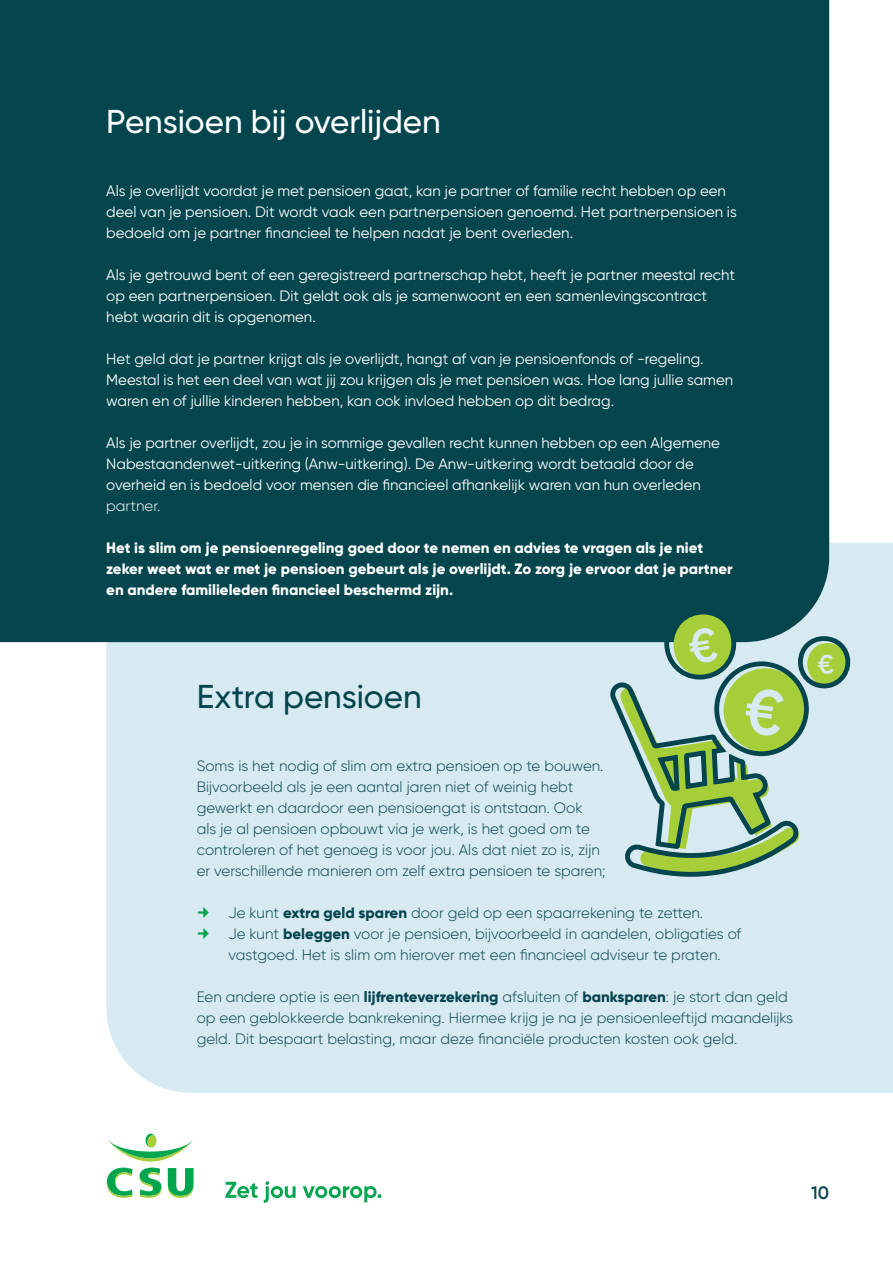
<style>
.page{position:relative;width:893px;height:1263px;background:#fff}
.page>*{position:absolute;margin:0;border:0;box-sizing:border-box;transform-origin:0 0}
.Platte_tekst{font:500 33px "Gilroy";letter-spacing:-.005em;color:#fff}
.Tussenkop{font:500 33px "Gilroy";color:#04454e}
.t1{font:600 18px "Gilroy";color:#04454e}
.Platte_tekst-2{font:15px/21px "Gilroy";color:#fff}
.Platte_tekst-3{font:300 15px/21px "Gilroy";color:#04454e}
.Platte_tekst-4{font:800 15px/21px "Gilroy";color:#fff}
.s1{font-weight:300}
.s2{font-weight:800}
</style>
<div class="page">
<svg style="left:109px;top:1133px;width:84px;height:28px"></svg>
<svg style="left:107px;top:1167px;width:26px;height:31px"></svg>
<svg style="left:139px;top:1167px;width:23px;height:31px"></svg>
<svg style="left:168px;top:1168px;width:26px;height:30px"></svg>
<svg style="left:226px;top:1182px;width:31px;height:16px"></svg>
<svg style="left:264px;top:1181px;width:32px;height:22px"></svg>
<svg style="left:303px;top:1186px;width:78px;height:16px"></svg>
<div style="left:106px;top:543px;width:787px;height:550px;background:#d7e9f1"></div>
<div style="left:0;top:0;width:829px;height:642px;background:#04454e"></div>
<div style="left:807px;top:643px;width:41px;height:43px;background:#a6ce39;border-radius:50%"></div>
<div style="left:798px;top:636px;width:52px;height:53px;border:5px solid #04454e;border-radius:50%"></div>
<svg style="left:605px;top:464px;width:199px;height:507px;background:#628f91"></svg>
<svg style="left:198px;top:907px;width:11px;height:11px"></svg>
<svg style="left:198px;top:928px;width:11px;height:11px"></svg>
<svg style="left:687px;top:626px;width:32px;height:39px"></svg>
<svg style="left:619px;top:686px;width:181px;height:192px;background:#9fc196"></svg>
<p class="Platte_tekst" style="left:106px;top:101px;width:336px">Pensioen bij overlijden</p>
<p class="Platte_tekst-2" style="left:106px;top:180px;width:632px">Als je overlijdt voordat je met pensioen gaat, kan je partner of familie recht hebben op een deel van je pensioen. Dit wordt vaak een partnerpensioen genoemd. Het partnerpensioen is bedoeld om je partner financieel te helpen nadat je bent overleden.</p>
<p class="Platte_tekst-2" style="left:106px;top:264px;width:630px">Als je getrouwd bent of een geregistreerd partnerschap hebt, heeft je partner meestal recht op een partnerpensioen. Dit geldt ook als je samenwoont en een samenlevingscontract hebt waarin dit is opgenomen.</p>
<p class="Platte_tekst-2" style="left:106px;top:348px;width:628px">Het geld dat je partner krijgt als je overlijdt, hangt af van je pensioenfonds of -regeling.<br>Meestal is het een deel van wat jij zou krijgen als je met pensioen was. Hoe lang jullie samen waren en of jullie kinderen hebben, kan ook invloed hebben op dit bedrag.</p>
<p class="Platte_tekst-2" style="left:106px;top:432px;width:615px">Als je partner overlijdt, zou je in sommige gevallen recht kunnen hebben op een Algemene Nabestaandenwet-uitkering (Anw-uitkering). De Anw-uitkering wordt betaald door de overheid en is bedoeld voor mensen die financieel afhankelijk waren van hun overleden <span class="s1">partner.</span></p>
<p class="Platte_tekst-4" style="left:106px;top:537px;width:628px">Het is slim om je pensioenregeling goed door te nemen en advies te vragen als je niet zeker weet wat er met je pensioen gebeurt als je overlijdt. Zo zorg je ervoor dat je partner en andere familieleden financieel beschermd zijn.</p>
<p class="Tussenkop" style="left:197px;top:676px;width:226px">Extra pensioen</p>
<p class="Platte_tekst-3" style="left:197px;top:755px;width:410px">Soms is het nodig of slim om extra pensioen op te bouwen.<br>Bijvoorbeeld als je een aantal jaren niet of weinig hebt gewerkt en daardoor een pensioengat is ontstaan. Ook als je al pensioen opbouwt via je werk, is het goed om te controleren of het genoeg is voor jou. Als dat niet zo is, zijn er verschillende manieren om zelf extra pensioen te sparen;</p>
<p class="Platte_tekst-3" style="left:229px;top:902px;width:476px">Je kunt <span class="s2">extra geld sparen</span> door geld op een spaarrekening te zetten.</p>
<p class="Platte_tekst-3" style="left:229px;top:923px;width:514px">Je kunt <span class="s2">beleggen</span> voor je pensioen, bijvoorbeeld in aandelen, obligaties of vastgoed. Het is slim om hierover met een financieel adviseur te praten.</p>
<p class="Platte_tekst-3" style="left:197px;top:986px;width:598px">Een andere optie is een <span class="s2">lijfrenteverzekering</span> afsluiten of <span class="s2">banksparen</span>: je stort dan geld op een geblokkeerde bankrekening. Hiermee krijg je na je pensioenleeftijd maandelijks geld. Dit bespaart belasting, maar deze financiële producten kosten ook geld.</p>
<p class="t1" style="left:811px;top:1182px;width:20px">10</p>
</div>
